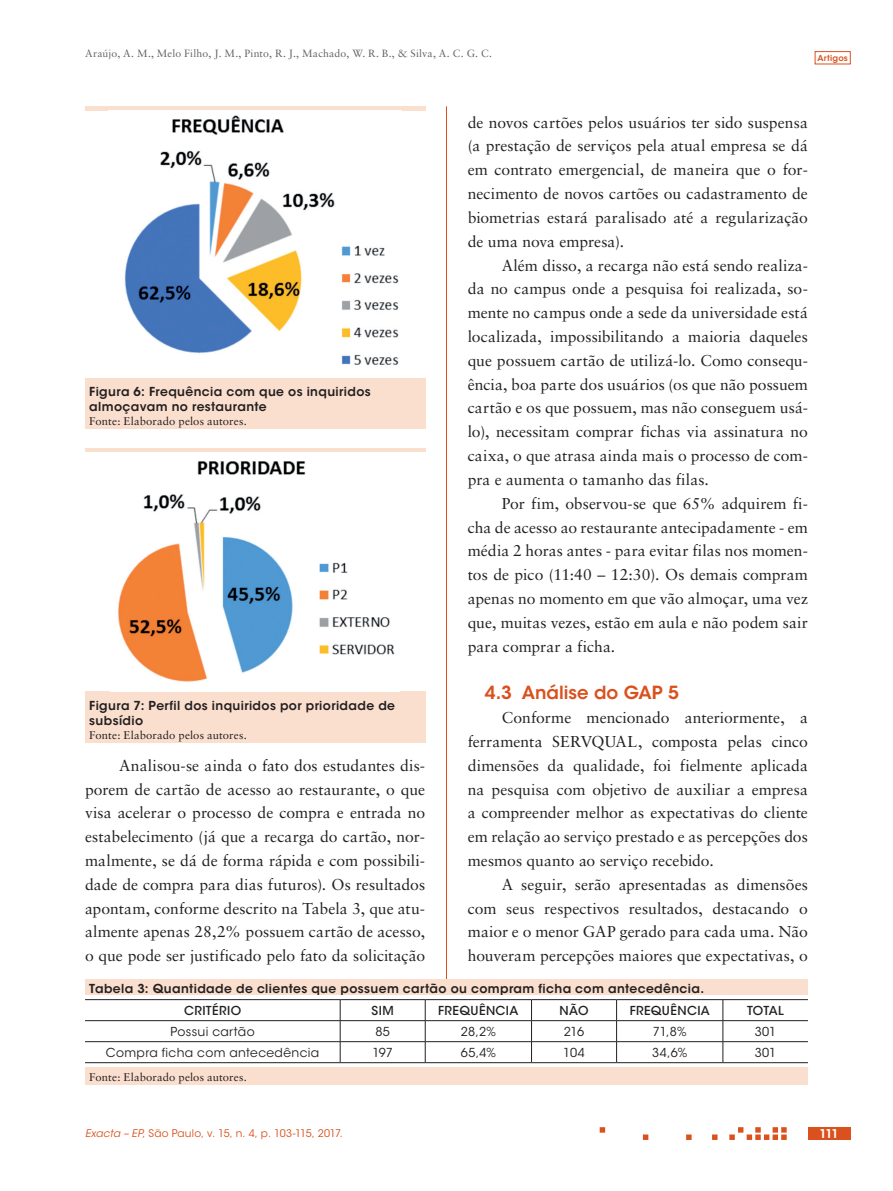
<style>
.page{position:relative;width:893px;height:1191px;background:#fff}
.page>*{position:absolute;margin:0;border:0;box-sizing:border-box;transform-origin:0 0}
.ex_Subtitulo_2{font:600 18px "ITC Avant Garde Std";color:#da511d}
.ex_Normal{font:15.75px/23.9px "Sabon LT Std";letter-spacing:.005em;color:#231f20;text-align:justify}
.ex_Tabela_-_titulo{font:600 12.3px/14.7px "ITC Avant Garde Std";letter-spacing:.03em;color:#231f20}
.t1{font:12.3px "ITC Avant Garde Std";letter-spacing:.03em;color:#231f20}
.t2{font:500 12.3px "ITC Avant Garde Std";letter-spacing:.03em;color:#231f20}
.t3{font:600 12px "ITC Avant Garde Std";color:#fff}
.ex_Tabela_-_nota{font:11.25px "Sabon LT Std";letter-spacing:.01em;color:#231f20}
.t4{font:10.5px "Sabon LT Std";letter-spacing:.01em;color:#636366}
.t5{font:10.5px "ITC Avant Garde Std";letter-spacing:.015em;color:#da511d}
.t6{font:600 8.25px "ITC Avant Garde Std";letter-spacing:.025em;color:#da511d}
.s1{font-style:italic}
</style>
<div class="page">
<hr style="left:446px;top:106px;width:1px;height:978px;background:#da511d">
<svg style="left:600px;top:1127px;width:187px;height:13px"></svg>
<div style="left:815px;top:51px;width:35px;height:13px;border:1px solid #da511d"></div>
<div style="left:808px;top:1127px;width:42px;height:13px;background:#da511d"></div>
<div style="left:85px;top:106px;width:340px;height:323px;background:#fadfce"></div>
<div style="left:85px;top:111px;width:340px;height:266px;background:#fff"></div>
<img style="left:124px;top:115px;width:275px;height:250px">
<div style="left:85px;top:448px;width:340px;height:295px;background:#fadfce"></div>
<div style="left:85px;top:452px;width:340px;height:239px;background:#fff"></div>
<img style="left:117px;top:461px;width:278px;height:221px">
<div style="left:85px;top:979px;width:723px;height:105px;background:#fadfce"></div>
<div style="left:85px;top:995px;width:723px;height:72px;background:#fff"></div>
<hr style="left:85px;top:999px;width:255px;height:1px;background:#231f20">
<hr style="left:340px;top:999px;width:85px;height:1px;background:#231f20">
<hr style="left:425px;top:999px;width:106px;height:1px;background:#231f20">
<hr style="left:531px;top:999px;width:86px;height:1px;background:#231f20">
<hr style="left:617px;top:999px;width:106px;height:1px;background:#231f20">
<hr style="left:723px;top:999px;width:85px;height:1px;background:#231f20">
<hr style="left:85px;top:1020px;width:255px;height:1px;background:#231f20">
<hr style="left:340px;top:1020px;width:85px;height:1px;background:#231f20">
<hr style="left:425px;top:1020px;width:106px;height:1px;background:#231f20">
<hr style="left:531px;top:1020px;width:86px;height:1px;background:#231f20">
<hr style="left:617px;top:1020px;width:106px;height:1px;background:#231f20">
<hr style="left:723px;top:1020px;width:85px;height:1px;background:#231f20">
<hr style="left:85px;top:1041px;width:255px;height:1px;background:#231f20">
<hr style="left:340px;top:1041px;width:85px;height:1px;background:#231f20">
<svg style="left:340px;top:999px;width:1px;height:63px"></svg>
<hr style="left:425px;top:1041px;width:106px;height:1px;background:#231f20">
<svg style="left:425px;top:999px;width:1px;height:63px"></svg>
<hr style="left:531px;top:1041px;width:86px;height:1px;background:#231f20">
<svg style="left:531px;top:999px;width:1px;height:63px"></svg>
<hr style="left:617px;top:1041px;width:106px;height:1px;background:#231f20">
<svg style="left:616px;top:999px;width:1px;height:63px"></svg>
<hr style="left:723px;top:1041px;width:85px;height:1px;background:#231f20">
<svg style="left:723px;top:999px;width:1px;height:63px"></svg>
<hr style="left:85px;top:1062px;width:255px;height:1px;background:#231f20">
<hr style="left:340px;top:1062px;width:85px;height:1px;background:#231f20">
<hr style="left:425px;top:1062px;width:106px;height:1px;background:#231f20">
<hr style="left:531px;top:1062px;width:86px;height:1px;background:#231f20">
<hr style="left:617px;top:1062px;width:106px;height:1px;background:#231f20">
<hr style="left:723px;top:1062px;width:85px;height:1px;background:#231f20">
<p class="t4" style="left:85px;top:47px;width:409px">Araújo, A. M., Melo Filho, J. M., Pinto, R. J., Machado, W. R. B., &amp; Silva, A. C. G. C.</p>
<p class="t6" style="left:817px;top:53px;width:32px">Artigos</p>
<p class="ex_Tabela_-_titulo" style="left:89px;top:384px;width:283px">Figura 6: Frequência com que os inquiridos almoçavam no restaurante</p>
<p class="ex_Tabela_-_nota" style="left:89px;top:414px;width:159px">Fonte: Elaborado pelos autores.</p>
<p class="ex_Tabela_-_titulo" style="left:89px;top:698px;width:307px">Figura 7: Perfil dos inquiridos por prioridade de subsídio</p>
<p class="ex_Tabela_-_nota" style="left:89px;top:728px;width:159px">Fonte: Elaborado pelos autores.</p>
<p class="ex_Normal" style="left:85px;top:753px;width:342px;text-indent:34px">Analisou-se ainda o fato dos estudantes dis&shy;porem de cartão de acesso ao restaurante, o que visa acelerar o processo de compra e entrada no estabelecimento (já que a recarga do cartão, nor&shy;malmente, se dá de forma rápida e com possibili&shy;dade de compra para dias futuros). Os resultados apontam, conforme descrito na Tabela 3, que atu&shy;almente apenas 28,2% possuem cartão de acesso, o que pode ser justificado pelo fato da solicitação</p>
<p class="ex_Normal" style="left:468px;top:110px;width:342px">de novos cartões pelos usuários ter sido suspensa (a prestação de serviços pela atual empresa se dá em contrato emergencial, de maneira que o for&shy;necimento de novos cartões ou cadastramento de biometrias estará paralisado até a regularização de uma nova empresa).</p>
<p class="ex_Normal" style="left:468px;top:253px;width:342px;text-indent:34px">Além disso, a recarga não está sendo realiza&shy;da no campus onde a pesquisa foi realizada, so&shy;mente no campus onde a sede da universidade está localizada, impossibilitando a maioria daqueles que possuem cartão de utilizá-lo. Como consequ&shy;ência, boa parte dos usuários (os que não possuem cartão e os que possuem, mas não conseguem usá&shy;lo), necessitam comprar fichas via assinatura no caixa, o que atrasa ainda mais o processo de com&shy;pra e aumenta o tamanho das filas.</p>
<p class="ex_Normal" style="left:468px;top:491px;width:342px;text-indent:34px">Por fim, observou-se que 65% adquirem fi&shy;cha de acesso ao restaurante antecipadamente - em média 2 horas antes - para evitar filas nos momen&shy;tos de pico (11:40 – 12:30). Os demais compram apenas no momento em que vão almoçar, uma vez que, muitas vezes, estão em aula e não podem sair para comprar a ficha.</p>
<p class="ex_Subtitulo_2" style="left:485px;top:681px;width:196px">4.3 Análise do GAP 5</p>
<p class="ex_Normal" style="left:468px;top:705px;width:342px;text-indent:34px">Conforme mencionado anteriormente, a ferramenta SERVQUAL, composta pelas cinco dimensões da qualidade, foi fielmente aplicada na pesquisa com objetivo de auxiliar a empresa a compreender melhor as expectativas do cliente em relação ao serviço prestado e as percepções dos mesmos quanto ao serviço recebido.</p>
<p class="ex_Normal" style="left:468px;top:872px;width:342px;text-indent:34px">A seguir, serão apresentadas as dimensões com seus respectivos resultados, destacando o maior e o menor GAP gerado para cada uma. Não houveram percepções maiores que expectativas, o</p>
<p class="ex_Tabela_-_titulo" style="left:89px;top:981px;width:616px">Tabela 3: Quantidade de clientes que possuem cartão ou compram ficha com antecedência.</p>
<p class="t2" style="left:184px;top:1002px;width:59px">CRITÉRIO</p>
<p class="t2" style="left:372px;top:1002px;width:24px">SIM</p>
<p class="t2" style="left:438px;top:1002px;width:82px">FREQUÊNCIA</p>
<p class="t2" style="left:560px;top:1002px;width:30px">NÃO</p>
<p class="t2" style="left:630px;top:1002px;width:82px">FREQUÊNCIA</p>
<p class="t2" style="left:747px;top:1002px;width:38px">TOTAL</p>
<p class="t1" style="left:171px;top:1023px;width:86px">Possui cartão</p>
<p class="t1" style="left:375px;top:1023px;width:16px">85</p>
<p class="t1" style="left:461px;top:1023px;width:37px">28,2%</p>
<p class="t1" style="left:564px;top:1023px;width:22px">216</p>
<p class="t1" style="left:653px;top:1023px;width:35px">71,8%</p>
<p class="t1" style="left:755px;top:1023px;width:23px">301</p>
<p class="t1" style="left:106px;top:1044px;width:215px">Compra ficha com antecedência</p>
<p class="t1" style="left:372px;top:1044px;width:22px">197</p>
<p class="t1" style="left:461px;top:1044px;width:37px">65,4%</p>
<p class="t1" style="left:563px;top:1044px;width:23px">104</p>
<p class="t1" style="left:652px;top:1044px;width:36px">34,6%</p>
<p class="t1" style="left:755px;top:1044px;width:23px">301</p>
<p class="ex_Tabela_-_nota" style="left:89px;top:1070px;width:159px">Fonte: Elaborado pelos autores.</p>
<p class="t5" style="left:85px;top:1127px;width:259px"><span class="s1">Exacta – EP</span>, São Paulo, v. 15, n. 4, p. 103-115, 2017.</p>
<p class="t3" style="left:820px;top:1126px;width:21px">111</p>
</div>
